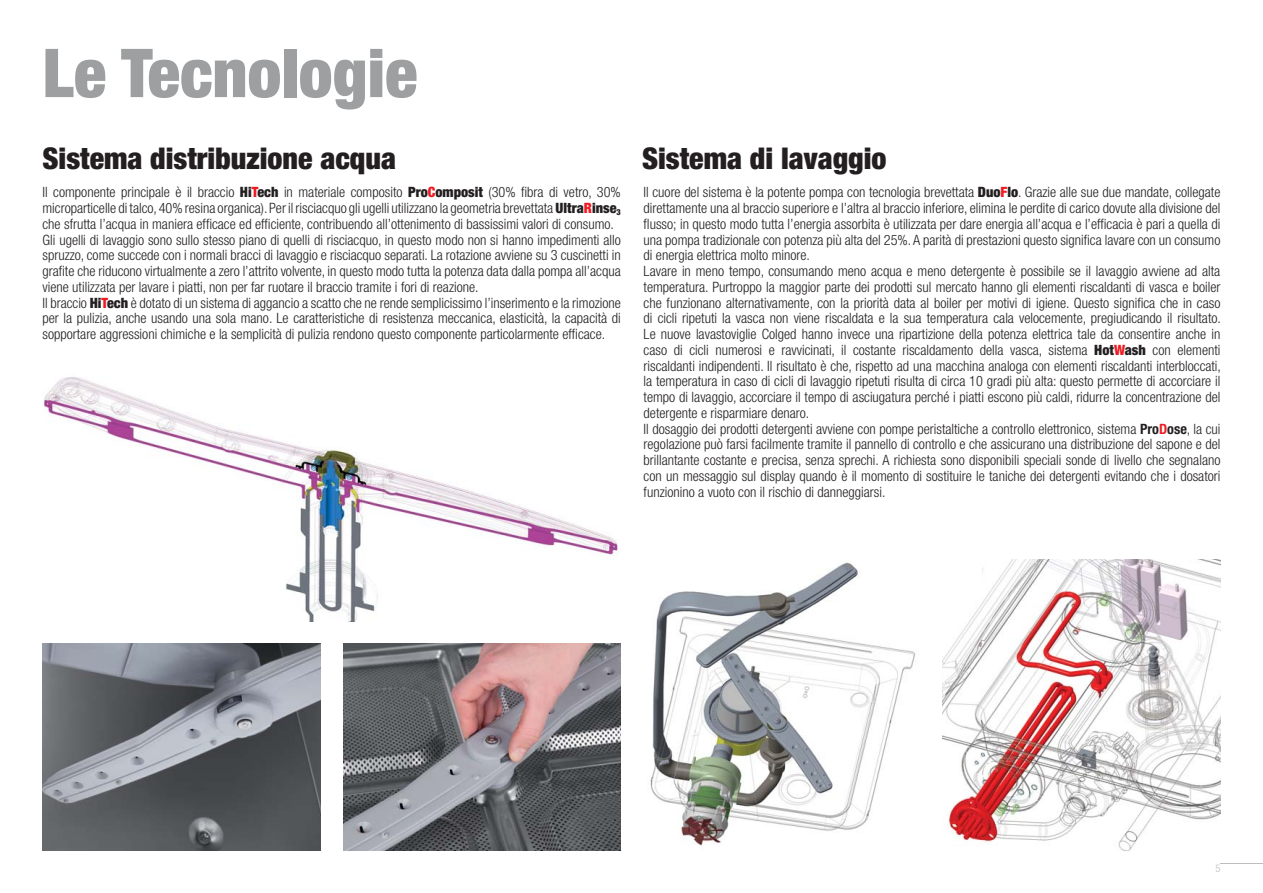
<style>
.page{position:relative;width:1263px;height:893px;background:#fff}
.page>*{position:absolute;margin:0;border:0;box-sizing:border-box;transform-origin:0 0}
.t1{font:900 condensed 67.5px "Helvetica Neue";color:#9d9fa1}
.t2{font:900 condensed 30px "Helvetica Neue";color:#231f20}
.t3{font:300 condensed 14.25px/15.8px "Helvetica Neue";color:#231f20}
.t4{font:300 condensed 10.5px "Helvetica Neue";color:#bbbdc0}
.s1{font-weight:900}
.s2{font-weight:900;color:#ed1c24}
.s3{font-weight:700}
.s4{font-weight:700;color:#ed1c24}
</style>
<div class="page">
<hr style="left:1220px;top:863px;width:43px;height:1px;background:#bbbdc0">
<img style="left:43px;top:643px;width:277px;height:207px">
<img style="left:943px;top:559px;width:277px;height:291px">
<img style="left:650px;top:562px;width:265px;height:284px">
<img style="left:343px;top:643px;width:278px;height:207px">
<img style="left:43px;top:377px;width:575px;height:244px">
<h1 class="t1" style="left:43px;top:49px;width:376px">Le Tecnologie</h1>
<h2 class="t2" style="left:43px;top:147px;width:355px">Sistema distribuzione acqua</h2>
<h2 class="t2" style="left:642px;top:147px;width:246px">Sistema di lavaggio</h2>
<p class="t3" style="left:43px;top:186px;width:580px">Il componente principale è il braccio <span class="s1">Hi</span><span class="s2">T</span><span class="s1">ech</span> in materiale composito <span class="s1">Pro</span><span class="s2">C</span><span class="s1">omposit</span> (30% fibra di vetro, 30% microparticelle di talco, 40% resina organica). Per il risciacquo gli ugelli utilizzano la geometria brevettata <span class="s1">Ultra</span><span class="s2">R</span><span class="s1">inse</span><sub>3 </sub>che sfrutta l’acqua in maniera efficace ed efficiente, contribuendo all’ottenimento di bassissimi valori di consumo.<br>Gli ugelli di lavaggio sono sullo stesso piano di quelli di risciacquo, in questo modo non si hanno impedimenti allo spruzzo, come succede con i normali bracci di lavaggio e risciacquo separati. La rotazione avviene su 3 cuscinetti in grafite che riducono virtualmente a zero l’attrito volvente, in questo modo tutta la potenza data dalla pompa all’acqua viene utilizzata per lavare i piatti, non per far ruotare il braccio tramite i fori di reazione.<br>Il braccio <span class="s1">Hi</span><span class="s2">T</span><span class="s1">ech</span> è dotato di un sistema di aggancio a scatto che ne rende semplicissimo l’inserimento e la rimozione per la pulizia, anche usando una sola mano. Le caratteristiche di resistenza meccanica, elasticità, la capacità di sopportare aggressioni chimiche e la semplicità di pulizia rendono questo componente particolarmente efficace.</p>
<p class="t3" style="left:644px;top:186px;width:579px">Il cuore del sistema è la potente pompa con tecnologia brevettata <span class="s1">Duo</span><span class="s2">F</span><span class="s1">lo</span>. Grazie alle sue due mandate, collegate direttamente una al braccio superiore e l’altra al braccio inferiore, elimina le perdite di carico dovute alla divisione del flusso; in questo modo tutta l’energia assorbita è utilizzata per dare energia all’acqua e l’efficacia è pari a quella di una pompa tradizionale con potenza più alta del 25%. A parità di prestazioni questo significa lavare con un consumo di energia elettrica molto minore.<br>Lavare in meno tempo, consumando meno acqua e meno detergente è possibile se il lavaggio avviene ad alta temperatura. Purtroppo la maggior parte dei prodotti sul mercato hanno gli elementi riscaldanti di vasca e boiler che funzionano alternativamente, con la priorità data al boiler per motivi di igiene. Questo significa che in caso di cicli ripetuti la vasca non viene riscaldata e la sua temperatura cala velocemente, pregiudicando il risultato.<br>Le nuove lavastoviglie Colged hanno invece una ripartizione della potenza elettrica tale da consentire anche in caso di cicli numerosi e ravvicinati, il costante riscaldamento della vasca, sistema <span class="s1">Hot</span><span class="s2">W</span><span class="s1">ash</span> con elementi riscaldanti indipendenti. Il risultato è che, rispetto ad una macchina analoga con elementi riscaldanti interbloccati, la temperatura in caso di cicli di lavaggio ripetuti risulta di circa 10 gradi più alta: questo permette di accorciare il tempo di lavaggio, accorciare il tempo di asciugatura perché i piatti escono più caldi, ridurre la concentrazione del detergente e risparmiare denaro.<br>Il dosaggio dei prodotti detergenti avviene con pompe peristaltiche a controllo elettronico, sistema <span class="s3">Pro</span><span class="s4">D</span><span class="s3">ose</span>, la cui regolazione può farsi facilmente tramite il pannello di controllo e che assicurano una distribuzione del sapone e del brillantante costante e precisa, senza sprechi. A richiesta sono disponibili speciali sonde di livello che segnalano con un messaggio sul display quando è il momento di sostituire le taniche dei detergenti evitando che i dosatori funzionino a vuoto con il rischio di danneggiarsi.</p>
<p class="t4" style="left:1215px;top:864px;width:7px">5</p>
</div>
